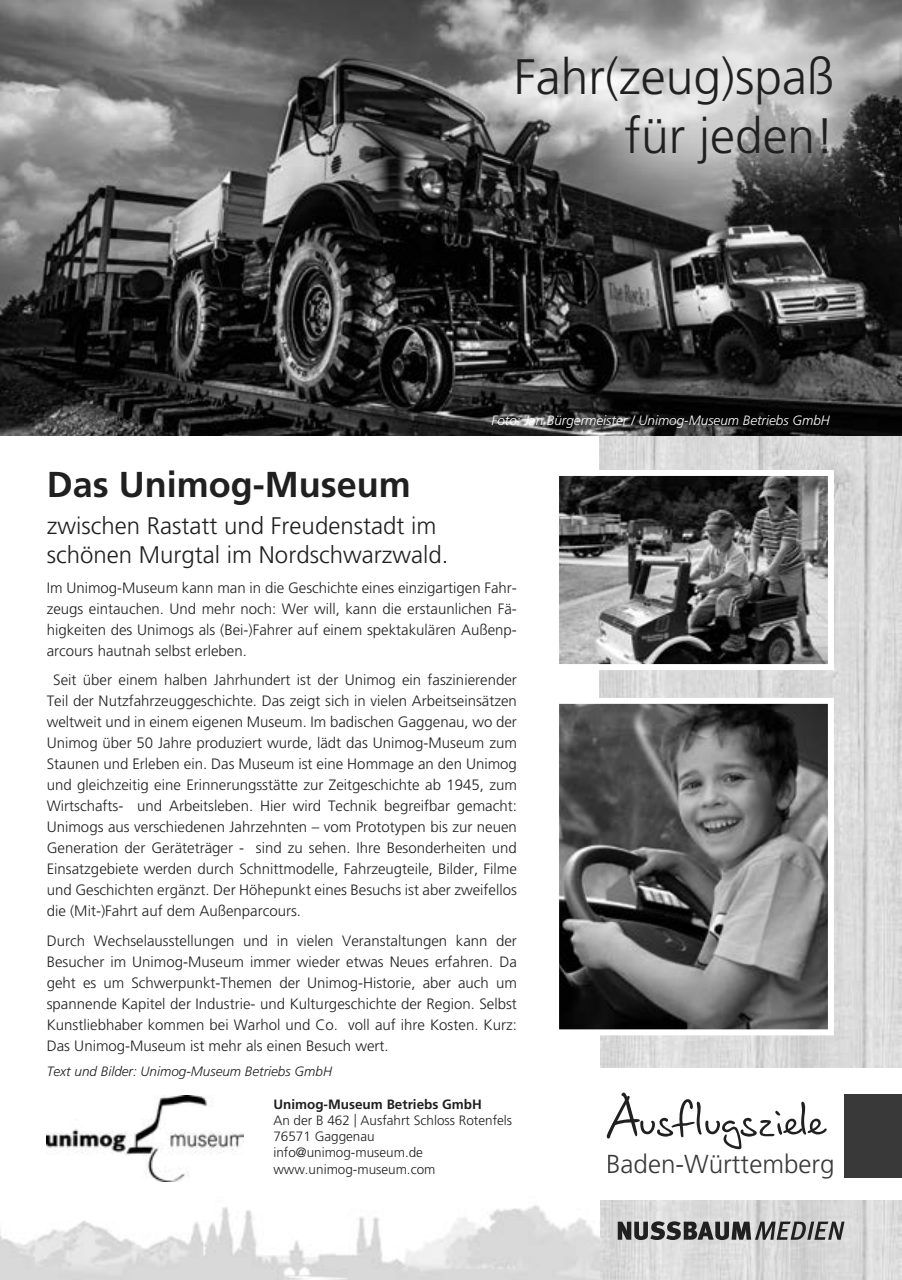
<style>
.page{position:relative;width:902px;height:1280px;background:#fff}
.page>*{position:absolute;margin:0;border:0;box-sizing:border-box;transform-origin:0 0}
.t1{font:51.9px "Brouet Handwriting";color:#202020}
.t2{font:300 49.8px/59.7px "Frutiger";color:#202020;text-align:right}
.t3{font:700 36px "Frutiger";color:#202020}
.t4{font:300 25.95px "Frutiger";color:#393939}
.t5{font:300 24px/28.8px "Frutiger";color:#202020}
.t6{font:300 15px/21px "Frutiger";color:#202020;text-align:justify}
.t7{font:300 13.5px/16.2px "Frutiger";color:#202020}
.t8{font:italic 300 13.5px "Frutiger";color:#fff}
.t9{font:italic 300 13.5px "Frutiger";color:#202020}
.s1{font-weight:700}
.s2{font-family:"Avant Garde Condensed BQ";font-weight:400}
</style>
<div class="page">
<img style="left:599px;top:436px;width:302px;height:631px">
<img style="left:599px;top:1200px;width:302px;height:80px">
<div style="left:844px;top:1094px;width:57px;height:84px;background:#393939"></div>
<img style="left:0;top:1133px;width:599px;height:147px">
<svg style="left:617px;top:1221px;width:227px;height:19px;background:#777"></svg>
<svg style="left:559px;top:470px;width:274px;height:200px;background:#6e6e6e"></svg>
<svg style="left:559px;top:698px;width:274px;height:337px;background:#696969"></svg>
<img style="left:1px;top:0;width:900px;height:436px">
<img style="left:449px;top:0;width:449px;height:230px">
<img style="left:47px;top:1095px;width:196px;height:86px">
<h2 class="t2" style="left:513px;top:46px;width:322px">Fahr(zeug)spaß für jeden!</h2>
<p class="t8" style="left:491px;top:413px;width:340px">Foto: Jan Bürgermeister / Unimog-Museum Betriebs GmbH</p>
<h3 class="t3" style="left:47px;top:463px;width:365px">Das Unimog-Museum</h3>
<h3 class="t5" style="left:47px;top:511px;width:403px">zwischen Rastatt und Freudenstadt im schönen Murgtal im Nordschwarzwald.</h3>
<p class="t6" style="left:47px;top:577px;width:471px">Im Unimog-Museum kann man in die Geschichte eines einzigartigen Fahr&shy;zeugs eintauchen. Und mehr noch: Wer will, kann die erstaunlichen Fä&shy;higkeiten des Unimogs als (Bei-)Fahrer auf einem spektakulären Außenp&shy;arcours hautnah selbst erleben.</p>
<p class="t6" style="left:47px;top:669px;width:471px;text-indent:6px">Seit über einem halben Jahrhundert ist der Unimog ein faszinierender Teil der Nutzfahrzeuggeschichte. Das zeigt sich in vielen Arbeitseinsätzen weltweit und in einem eigenen Museum. Im badischen Gaggenau, wo der Unimog über 50 Jahre produziert wurde, lädt das Unimog-Museum zum Staunen und Erleben ein. Das Museum ist eine Hommage an den Unimog und gleichzeitig eine Erinnerungsstätte zur Zeitgeschichte ab 1945, zum Wirtschafts- und Arbeitsleben. Hier wird Technik begreifbar gemacht:<br>Unimogs aus verschiedenen Jahrzehnten – vom Prototypen bis zur neuen Generation der Geräteträger - sind zu sehen. Ihre Besonderheiten und Einsatzgebiete werden durch Schnittmodelle, Fahrzeugteile, Bilder, Filme und Geschichten ergänzt. Der Höhepunkt eines Besuchs ist aber zweifellos die (Mit-)Fahrt auf dem Außenparcours.</p>
<p class="t6" style="left:47px;top:930px;width:471px">Durch Wechselausstellungen und in vielen Veranstaltungen kann der Besucher im Unimog-Museum immer wieder etwas Neues erfahren. Da geht es um Schwerpunkt-Themen der Unimog-Historie, aber auch um spannende Kapitel der Industrie- und Kulturgeschichte der Region. Selbst Kunstliebhaber kommen bei Warhol und Co. voll auf ihre Kosten. Kurz:<br>Das Unimog-Museum ist mehr als einen Besuch wert.</p>
<p class="t9" style="left:47px;top:1063px;width:287px">Text und Bilder: Unimog-Museum Betriebs GmbH</p>
<p class="t7" style="left:273px;top:1096px;width:240px"><span class="s1">Unimog-Museum Betriebs GmbH<br></span>An der B 462 <span class="s2">|</span> Ausfahrt Schloss Rotenfels<br>76571 Gaggenau info@unimog-museum.de www.unimog-museum.com</p>
<h1 class="t1" style="left:606px;top:1083px;width:218px">Ausflugsziele</h1>
<h3 class="t4" style="left:606px;top:1150px;width:230px">Baden-Württemberg</h3>
</div>
